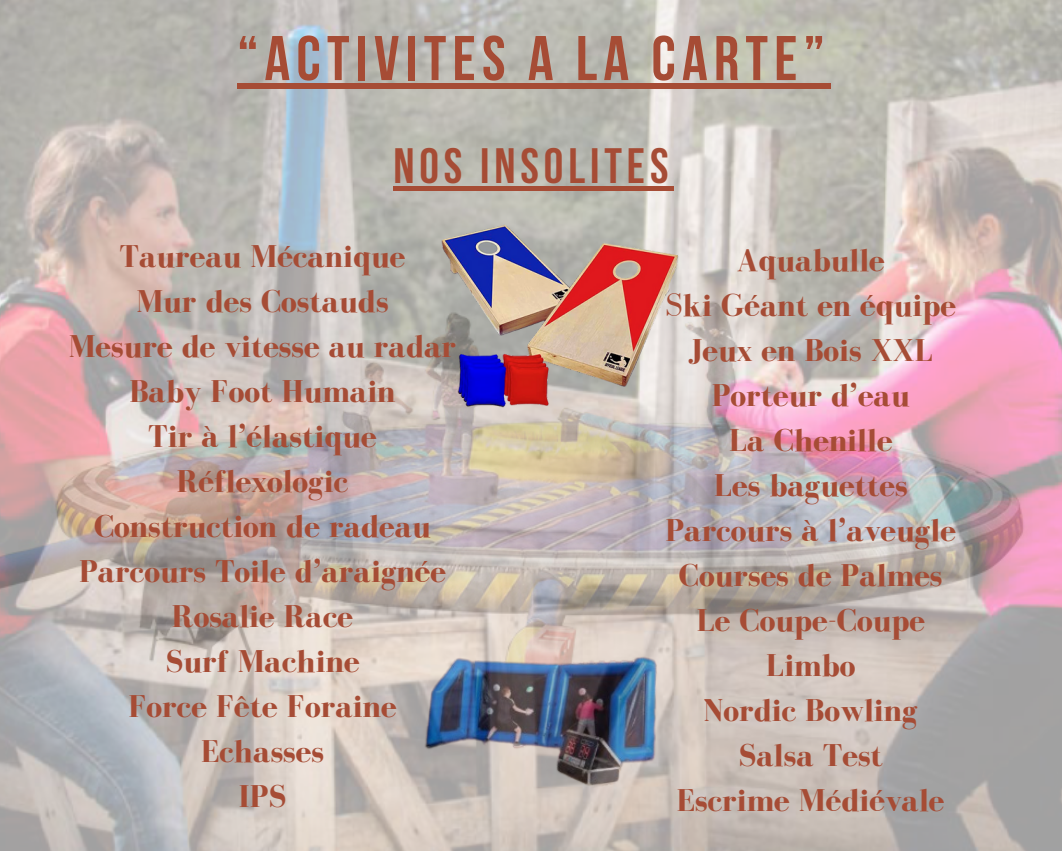
<style>
.page{position:relative;width:1062px;height:851px;background:#fff}
.page>*{position:absolute;margin:0;border:0;box-sizing:border-box;transform-origin:0 0}
.t1{font:700 63px "Bebas Neue";letter-spacing:.1em;color:#a64c35}
.t2{font:700 49.5px "Bebas Neue";letter-spacing:.1em;color:#a64c35}
.t3{font:700 32.4px "Bodoni FLF";color:#a64c35}
.s1{font-weight:400}
</style>
<div class="page">
<img style="left:0;top:0;width:1062px;height:850px">
<img style="left:442px;top:225px;width:237px;height:183px">
<div style="left:237px;top:83px;width:594px;height:6px;background:#a64c35"></div>
<div style="left:393px;top:186px;width:281px;height:5px;background:#a64c35"></div>
<p class="t1" style="left:237px;top:33px;width:589px">“ACTIVITES A LA CARTE”</p>
<p class="t2" style="left:393px;top:146px;width:277px">NOS INSOLITES</p>
<h1 class="t3" style="left:120px;top:238px;width:287px">Taureau Mécanique</h1>
<h2 class="t3" style="left:136px;top:283px;width:254px">Mur des Costauds</h2>
<p class="t3" style="left:69px;top:328px;width:389px">Mesure de vitesse au radar</p>
<p class="t3" style="left:129px;top:373px;width:268px">Baby Foot Humain</p>
<p class="t3" style="left:148px;top:418px;width:230px">Tir à l’élastique</p>
<p class="t3" style="left:177px;top:463px;width:173px">Réflexologic</p>
<p class="t3" style="left:94px;top:508px;width:338px">Construction de radeau</p>
<p class="t3" style="left:79px;top:553px;width:369px">Parcours Toile d’araignée</p>
<p class="t3" style="left:172px;top:598px;width:183px">Rosalie Race</p>
<p class="t3" style="left:165px;top:643px;width:196px">Surf Machine</p>
<p class="t3" style="left:128px;top:688px;width:270px">Force Fête Foraine</p>
<p class="t3" style="left:201px;top:733px;width:124px">Echasses</p>
<p class="t3" style="left:238px;top:778px;width:50px">IPS</p>
<p class="t3" style="left:736px;top:242px;width:150px">Aquabulle</p>
<p class="t3" style="left:665px;top:287px;width:293px"><span class="s1">S</span>ki Géant en équipe</p>
<p class="t3" style="left:689px;top:332px;width:246px">Jeux en Bois XXL</p>
<p class="t3" style="left:712px;top:377px;width:200px">Porteur d’eau</p>
<p class="t3" style="left:729px;top:422px;width:165px">La Chenille</p>
<p class="t3" style="left:714px;top:467px;width:196px">Les baguettes</p>
<p class="t3" style="left:665px;top:512px;width:292px">Parcours à l’aveugle</p>
<p class="t3" style="left:679px;top:557px;width:265px">Courses de Palmes</p>
<p class="t3" style="left:696px;top:602px;width:230px">Le Coupe-Coupe</p>
<p class="t3" style="left:766px;top:647px;width:91px">Limbo</p>
<p class="t3" style="left:704px;top:692px;width:216px">Nordic Bowling</p>
<p class="t3" style="left:738px;top:737px;width:146px">Salsa Test</p>
<p class="t3" style="left:677px;top:782px;width:269px">Escrime Médiévale</p>
</div>
